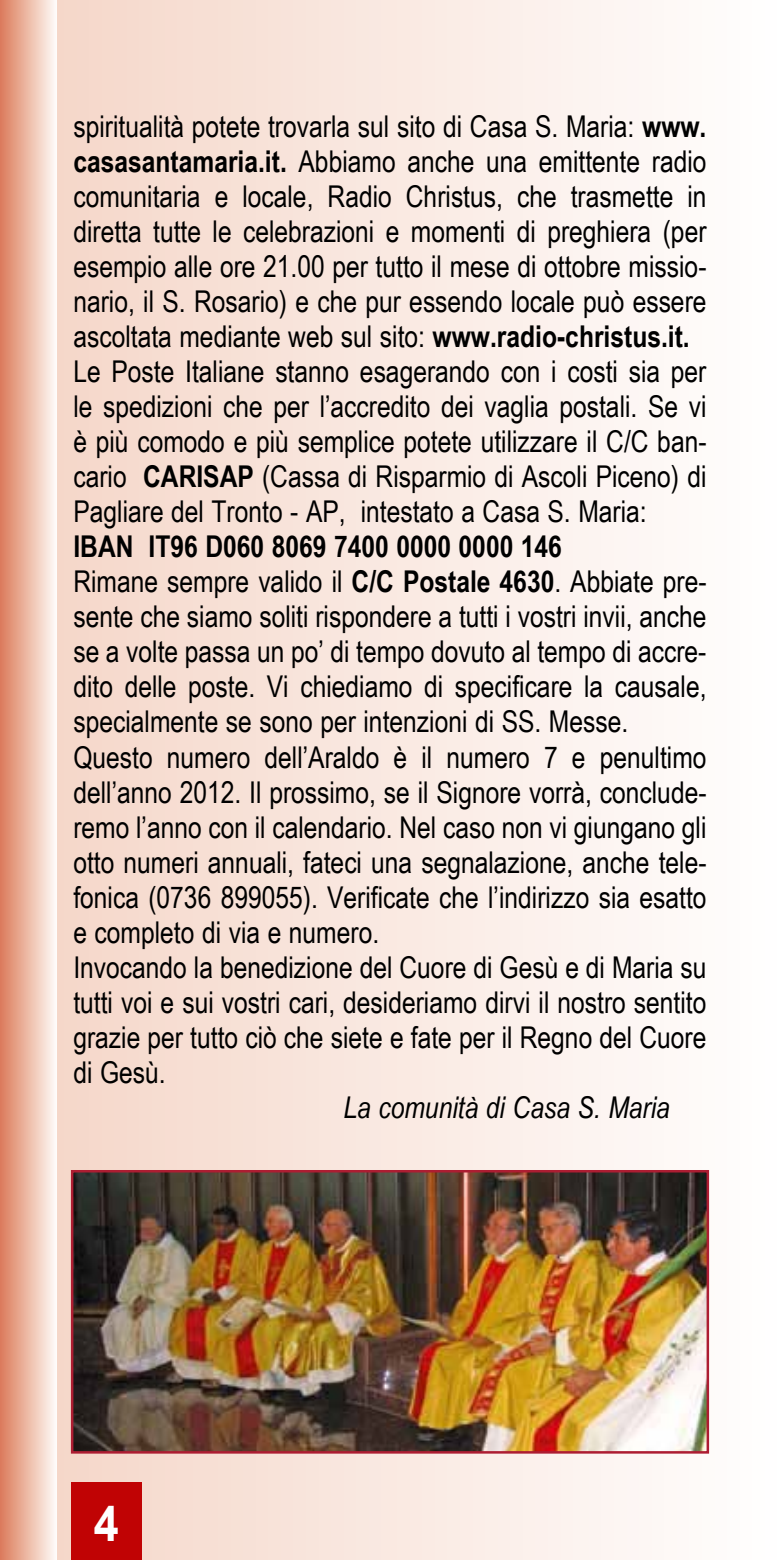
<style>
.page{position:relative;width:780px;height:1560px;background:#fff}
.page>*{position:absolute;margin:0;border:0;box-sizing:border-box;transform-origin:0 0}
.t1{font:700 50px "Arial";color:#fff;scale:.9 1}
.t2{font:30px/35px "Arial Narrow";color:#000}
.t3{font:italic 30px "Arial Narrow";color:#000}
.s1{font-weight:700}
</style>
<div class="page">
<div style="left:0;top:0;width:780px;height:1559px;background:linear-gradient(to right,#f4d4c5,#fffffe)"></div>
<img style="left:74px;top:1172px;width:632px;height:278px">
<div style="left:71px;top:1169px;width:638px;height:284px;border:2px solid #ad1d32"></div>
<div style="left:0;top:0;width:57px;height:1559px;background:linear-gradient(to right,#dc7b5a,#fffdf9)"></div>
<div style="left:71px;top:1481px;width:71px;height:78px;background:#c00304"></div>
<p class="t2" style="left:73px;top:109px;width:634px">spiritualità potete trovarla sul sito di Casa S. Maria: <span class="s1">www. casasantamaria.it.</span> Abbiamo anche una emittente radio comunitaria e locale, Radio Christus, che trasmette in diretta tutte le celebrazioni e momenti di preghiera (per esempio alle ore 21.00 per tutto il mese di ottobre missio&shy;nario, il S. Rosario) e che pur essendo locale può essere ascoltata mediante web sul sito: <span class="s1">www.radio-christus.it.<br></span>Le Poste Italiane stanno esagerando con i costi sia per le spedizioni che per l’accredito dei vaglia postali. Se vi è più comodo e più semplice potete utilizzare il C/C ban&shy;cario <span class="s1">CARISAP</span> (Cassa di Risparmio di Ascoli Piceno) di Pagliare del Tronto - AP, intestato a Casa S. Maria:</p>
<p class="t2" style="left:73px;top:529px;width:634px"><span class="s1">IBAN IT96 D060 8069 7400 0000 0000 146<br></span>Rimane sempre valido il <span class="s1">C/C Postale 4630</span>. Abbiate pre&shy;sente che siamo soliti rispondere a tutti i vostri invii, anche se a volte passa un po’ di tempo dovuto al tempo di accre&shy;dito delle poste. Vi chiediamo di specificare la causale, specialmente se sono per intenzioni di SS. Messe.<br>Questo numero dell’Araldo è il numero 7 e penultimo dell’anno 2012. Il prossimo, se il Signore vorrà, conclude&shy;remo l’anno con il calendario. Nel caso non vi giungano gli otto numeri annuali, fateci una segnalazione, anche tele&shy;fonica (0736 899055). Verificate che l’indirizzo sia esatto e completo di via e numero.<br>Invocando la benedizione del Cuore di Gesù e di Maria su tutti voi e sui vostri cari, desideriamo dirvi il nostro sentito grazie per tutto ciò che siete e fate per il Regno del Cuore di Gesù.</p>
<p class="t3" style="left:343px;top:1090px;width:328px">La comunità di Casa S. Maria</p>
<h1 class="t1" style="left:94px;top:1494px;width:29px">4</h1>
</div>
